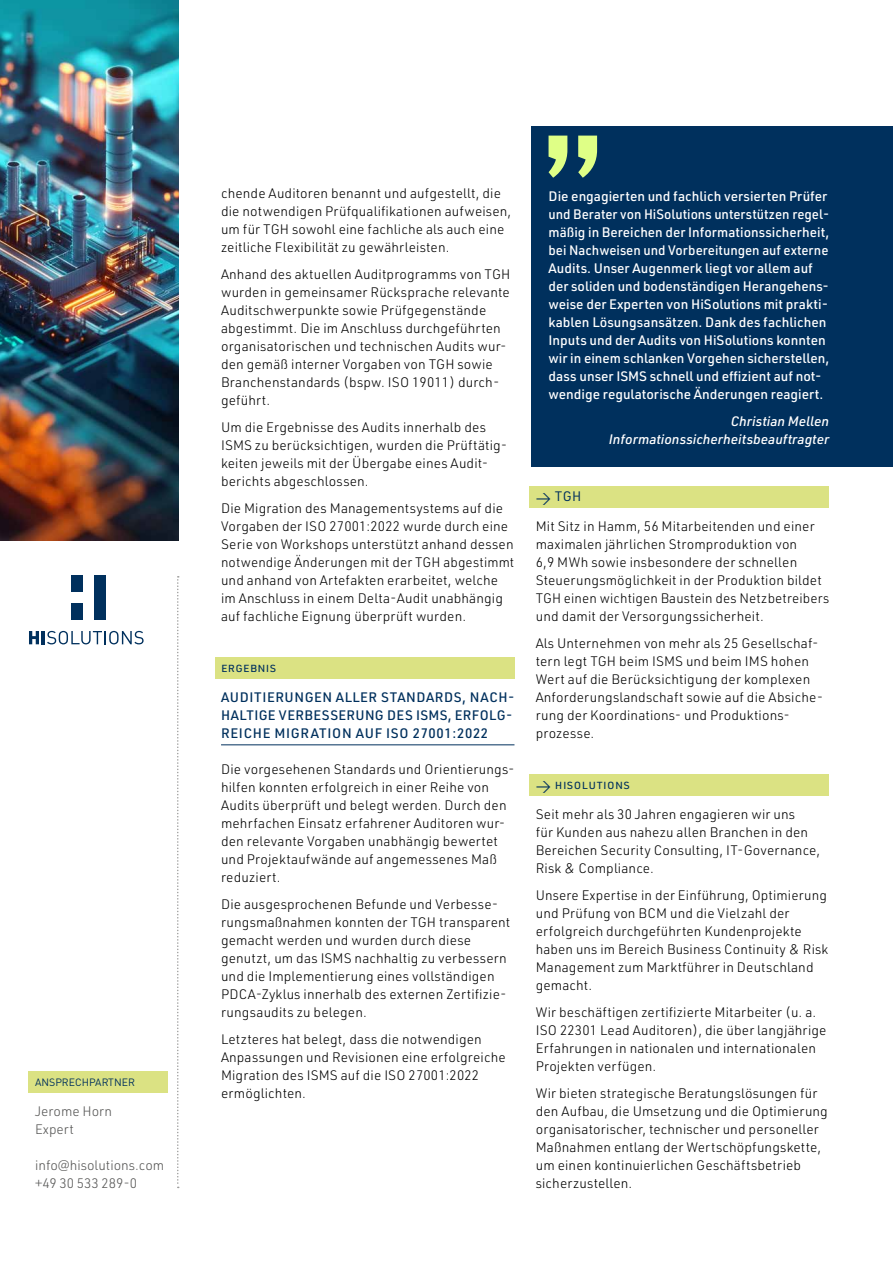
<style>
.page{position:relative;width:893px;height:1263px;background:#fff}
.page>*{position:absolute;margin:0;border:0;box-sizing:border-box;transform-origin:0 0}
.t1{font:300 13.5px/18px "URWDIN";letter-spacing:.01em;color:#000}
.t2{font:500 13.5px/18px "URWDIN";color:#fff}
.t3{font:500 13.5px/18px "URWDIN";letter-spacing:.04em;color:#00305d}
.t4{font:italic 500 13.5px/18px "URWDIN";color:#fff;text-align:right}
.t5{font:300 13.5px/18px "URWDIN";color:#575756}
.t6{font:13.5px "URWDIN";letter-spacing:.025em;color:#00305d}
.t7{font:10.5px "DINOT";color:#00305d}
.s1{font-family:"DINOT";font-size:15px}
</style>
<div class="page">
<svg style="left:177px;top:576px;width:2px;height:612px"></svg>
<svg style="left:29px;top:631px;width:115px;height:13px"></svg>
<div style="left:71px;top:603px;width:12px;height:17px;background:#00305d"></div>
<div style="left:95px;top:575px;width:11px;height:45px;background:#00305d"></div>
<div style="left:71px;top:575px;width:12px;height:16px;background:#00305d"></div>
<div style="left:29px;top:1071px;width:139px;height:22px;background:#dbe283"></div>
<div style="left:215px;top:657px;width:299px;height:22px;background:#dbe283"></div>
<hr style="left:221px;top:744px;width:293px;height:1px;background:#00305d">
<div style="left:529px;top:486px;width:300px;height:22px;background:#dbe283"></div>
<div style="left:529px;top:774px;width:300px;height:22px;background:#dbe283"></div>
<img style="left:0;top:0;width:178px;height:540px">
<div style="left:531px;top:126px;width:362px;height:340px;background:#00305d"></div>
<svg style="left:549px;top:136px;width:48px;height:42px"></svg>
<p class="t7" style="left:35px;top:1074px;width:101px">ANSPRECHPARTNER</p>
<p class="t5" style="left:35px;top:1102px;width:79px">Jerome Horn<br>Expert</p>
<p class="t5" style="left:35px;top:1156px;width:131px">info@hisolutions.com +49 30 533 289-0</p>
<p class="t1" style="left:221px;top:184px;width:292px">chende Auditoren benannt und aufgestellt, die die notwendigen Prüfqualifikationen aufweisen, um für TGH sowohl eine fachliche als auch eine zeitliche Flexibilität zu gewährleisten.</p>
<p class="t1" style="left:221px;top:265px;width:291px">Anhand des aktuellen Auditprogramms von TGH wurden in gemeinsamer Rücksprache relevante Auditschwerpunkte sowie Prüfgegenstände abgestimmt. Die im Anschluss durchgeführten organisatorischen und technischen Audits wur&shy;den gemäß interner Vorgaben von TGH sowie Branchenstandards (bspw. ISO 19011) durch&shy;geführt.</p>
<p class="t1" style="left:221px;top:418px;width:288px">Um die Ergebnisse des Audits innerhalb des ISMS zu berücksichtigen, wurden die Prüftätig&shy;keiten jeweils mit der Übergabe eines Audit&shy;berichts abgeschlossen.</p>
<p class="t1" style="left:221px;top:499px;width:295px">Die Migration des Managementsystems auf die Vorgaben der ISO 27001:2022 wurde durch eine Serie von Workshops unterstützt anhand dessen notwendige Änderungen mit der TGH abgestimmt und anhand von Artefakten erarbeitet, welche im Anschluss in einem Delta-Audit unabhängig auf fachliche Eignung überprüft wurden.</p>
<p class="t6" style="left:221px;top:658px;width:57px">ergebnis</p>
<p class="t3" style="left:221px;top:688px;width:295px">AUDITIERUNGEN ALLER STANDARDS, NACH-<br>HALTIGE VERBESSERUNG DES ISMS, ERFOLG-<br>REICHE MIGRATION AUF ISO 27001:2022</p>
<p class="t1" style="left:221px;top:760px;width:292px">Die vorgesehenen Standards und Orientierungs&shy;hilfen konnten erfolgreich in einer Reihe von Audits überprüft und belegt werden. Durch den mehrfachen Einsatz erfahrener Auditoren wur&shy;den relevante Vorgaben unabhängig bewertet und Projektaufwände auf angemessenes Maß reduziert.</p>
<p class="t1" style="left:221px;top:895px;width:291px">Die ausgesprochenen Befunde und Verbesse&shy;rungsmaßnahmen konnten der TGH transparent gemacht werden und wurden durch diese genutzt, um das ISMS nachhaltig zu verbessern und die Implementierung eines vollständigen PDCA-Zyklus innerhalb des externen Zertifizie&shy;rungsaudits zu belegen.</p>
<p class="t1" style="left:221px;top:1030px;width:286px">Letzteres hat belegt, dass die notwendigen Anpassungen und Revisionen eine erfolgreiche Migration des ISMS auf die ISO 27001:2022 ermöglichten.</p>
<p class="t2" style="left:549px;top:187px;width:282px">Die engagierten und fachlich versierten Prüfer und Berater von HiSolutions unterstützen regel&shy;mäßig in Bereichen der Informationssicherheit, bei Nachweisen und Vorbereitungen auf externe Audits. Unser Augenmerk liegt vor allem auf der soliden und bodenständigen Herangehens&shy;weise der Experten von HiSolutions mit prakti&shy;kablen Lösungsansätzen. Dank des fachlichen Inputs und der Audits von HiSolutions konnten wir in einem schlanken Vorgehen sicherstellen, dass unser ISMS schnell und effizient auf not&shy;wendige regulatorische Änderungen reagiert.</p>
<p class="t4" style="left:609px;top:412px;width:222px">Christian Mellen<br>Informationssicherheitsbeauftragter</p>
<p class="t6" style="left:536px;top:487px;width:47px"><span class="s1">→</span> TGH</p>
<p class="t1" style="left:536px;top:517px;width:295px">Mit Sitz in Hamm, 56 Mitarbeitenden und einer maximalen jährlichen Stromproduktion von<br>6,9 MWh sowie insbesondere der schnellen Steuerungsmöglichkeit in der Produktion bildet TGH einen wichtigen Baustein des Netzbetreibers und damit der Versorgungssicherheit.</p>
<p class="t1" style="left:536px;top:634px;width:286px">Als Unternehmen von mehr als 25 Gesellschaf&shy;tern legt TGH beim ISMS und beim IMS hohen Wert auf die Berücksichtigung der komplexen Anforderungslandschaft sowie auf die Absiche&shy;rung der Koordinations- und Produktions&shy;prozesse.</p>
<p class="t6" style="left:536px;top:775px;width:95px"><span class="s1">→</span> hisolutions</p>
<p class="t1" style="left:536px;top:805px;width:286px">Seit mehr als 30 Jahren engagieren wir uns<br>für Kunden aus nahezu allen Branchen in den Bereichen Security Consulting, IT-Governance, Risk &amp; Compliance.</p>
<p class="t1" style="left:536px;top:886px;width:294px">Unsere Expertise in der Einführung, Optimierung und Prüfung von BCM und die Vielzahl der erfolgreich durchgeführten Kundenprojekte haben uns im Bereich Business Continuity &amp; Risk Management zum Marktführer in Deutschland gemacht.</p>
<p class="t1" style="left:536px;top:1003px;width:292px">Wir beschäftigen zertifizierte Mitarbeiter (u. a.<br>ISO 22301 Lead Auditoren), die über langjährige Erfahrungen in nationalen und internationalen Projekten verfügen.</p>
<p class="t1" style="left:536px;top:1084px;width:294px">Wir bieten strategische Beratungslösungen für den Aufbau, die Umsetzung und die Optimierung organisatorischer, technischer und personeller Maßnahmen entlang der Wertschöpfungskette, um einen kontinuierlichen Geschäftsbetrieb sicherzustellen.</p>
</div>
